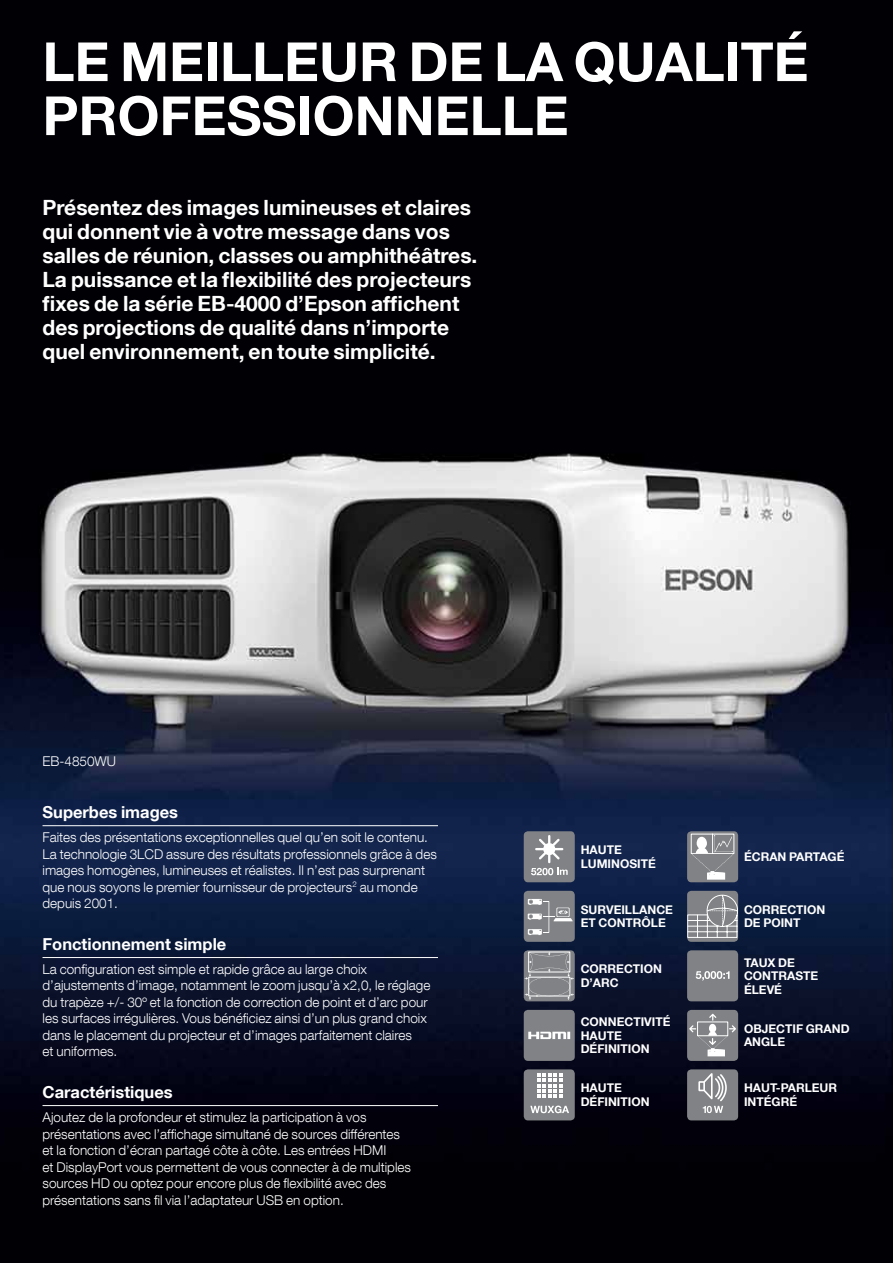
<style>
.page{position:relative;width:893px;height:1263px;background:#fff}
.page>*{position:absolute;margin:0;border:0;box-sizing:border-box;transform-origin:0 0}
.t1{font:700 54px "Helvetica Neue LT Com";color:#fff}
.t2{font:700 21px/24px "Helvetica Neue LT Com";color:#fff}
.t3{font:700 16.5px "Helvetica Neue LT Com";color:#fff}
.t4{font:300 13.5px/16.5px "Helvetica Neue LT Com";color:#fff}
.t5{font:700 12px/13.5px "Helvetica Neue LT Com";color:#fff}
</style>
<div class="page">
<img style="left:0;top:0;width:893px;height:1263px">
<div style="left:524px;top:831px;width:51px;height:51px;background:#808285;border-radius:4px"></div>
<svg style="left:531px;top:835px;width:37px;height:40px"></svg>
<svg style="left:687px;top:831px;width:51px;height:51px"></svg>
<svg style="left:691px;top:834px;width:43px;height:46px"></svg>
<div style="left:524px;top:891px;width:51px;height:51px;background:#808285;border-radius:4px"></div>
<hr style="left:548px;top:901px;width:1px;height:31px;background:#fff">
<svg style="left:528px;top:899px;width:45px;height:22px"></svg>
<svg style="left:528px;top:929px;width:20px;height:6px"></svg>
<div style="left:687px;top:891px;width:51px;height:51px;background:#808285;border-radius:4px"></div>
<svg style="left:687px;top:894px;width:51px;height:44px"></svg>
<svg style="left:524px;top:950px;width:51px;height:51px"></svg>
<svg style="left:525px;top:952px;width:49px;height:48px;background:#909295"></svg>
<div style="left:687px;top:950px;width:51px;height:51px;background:#808285;border-radius:4px"></div>
<svg style="left:696px;top:971px;width:33px;height:9px"></svg>
<div style="left:524px;top:1010px;width:51px;height:51px;background:#808285;border-radius:4px"></div>
<svg style="left:528px;top:1032px;width:42px;height:7px"></svg>
<div style="left:687px;top:1010px;width:51px;height:51px;background:#808285;border-radius:4px"></div>
<svg style="left:689px;top:1014px;width:47px;height:42px"></svg>
<div style="left:524px;top:1069px;width:51px;height:51px;background:#808285;border-radius:4px"></div>
<svg style="left:537px;top:1073px;width:25px;height:25px"></svg>
<svg style="left:530px;top:1105px;width:39px;height:8px"></svg>
<div style="left:687px;top:1069px;width:51px;height:51px;background:#808285;border-radius:4px"></div>
<svg style="left:698px;top:1073px;width:29px;height:40px"></svg>
<hr style="left:43px;top:825px;width:395px;height:1px;background:#fff">
<hr style="left:43px;top:957px;width:395px;height:1px;background:#fff">
<hr style="left:43px;top:1105px;width:395px;height:1px;background:#fff">
<h1 class="t1" style="left:43px;top:28px;width:279px">LE MEI LLEUR</h1>
<h1 class="t1" style="left:408px;top:28px;width:344px">DE LA QUALITÉ</h1>
<h1 class="t1" style="left:43px;top:82px;width:39px">PRO</h1>
<h1 class="t1" style="left:160px;top:82px;width:68px">FESSIONNE</h1>
<h1 class="t1" style="left:470px;top:82px;width:95px">LLE</h1>
<p class="t2" style="left:43px;top:195px;width:436px">Présentez des images lumineuses et claires qui donnent vie à votre message dans vos salles de réunion, classes ou amphithéâtres.<br>La puissance et la flexibilité des projecteurs fixes de la série EB-4000 d’Epson affichent des projections de qualité dans n’importe quel environnement, en toute simplicité.</p>
<p class="t4" style="left:43px;top:752px;width:75px">EB-4850WU</p>
<p class="t3" style="left:43px;top:802px;width:137px">Superbes images</p>
<p class="t4" style="left:43px;top:829px;width:396px">Faites des présentations exceptionnelles quel qu’en soit le contenu.<br>La technologie 3LCD assure des résultats professionnels grâce à des images homogènes, lumineuses et réalistes. Il n’est pas surprenant que nous soyons le premier fournisseur de projecteurs<sup>2</sup> au monde depuis 2001.</p>
<p class="t3" style="left:43px;top:933px;width:185px">Fonctionnement simple</p>
<p class="t4" style="left:43px;top:961px;width:389px">La configuration est simple et rapide grâce au large choix d’ajustements d’image, notamment le zoom jusqu’à x2,0, le réglage du trapèze +/- 30º et la fonction de correction de point et d’arc pour les surfaces irrégulières. Vous bénéficiez ainsi d’un plus grand choix dans le placement du projecteur et d’images parfaitement claires<br>et uniformes.</p>
<p class="t3" style="left:43px;top:1081px;width:132px">Caractéristiques</p>
<p class="t4" style="left:43px;top:1109px;width:370px">Ajoutez de la profondeur et stimulez la participation à vos présentations avec l’affichage simultané de sources différentes et la fonction d’écran partagé côte à côte. Les entrées HDMI<br>et DisplayPort vous permettent de vous connecter à de multiples sources HD ou optez pour encore plus de flexibilité avec des présentations sans fil via l’adaptateur USB en option.</p>
<p class="t5" style="left:581px;top:843px;width:43px;text-indent:33px">E<br>LUMINOSITÉ</p>
<p class="t5" style="left:744px;top:850px;width:10px">ÉCRAN</p>
<p class="t5" style="left:789px;top:850px;width:9px">PARTA</p>
<p class="t5" style="left:828px;top:850px;width:17px">GÉ</p>
<p class="t5" style="left:581px;top:902px;width:9px">SURVEI</p>
<p class="t5" style="left:581px;top:843px;width:19px">HAUT</p>
<p class="t5" style="left:581px;top:902px;width:87px;text-indent:44px">LLANCE<br>ET CONTRÔLE</p>
<p class="t5" style="left:744px;top:902px;width:10px">CORR</p>
<p class="t5" style="left:780px;top:902px;width:47px">ECTION</p>
<p class="t5" style="left:744px;top:916px;width:28px">DE POINT</p>
<p class="t5" style="left:581px;top:962px;width:10px">CORR</p>
<p class="t5" style="left:616px;top:962px;width:47px">ECTION</p>
<p class="t5" style="left:581px;top:975px;width:22px">D’ARC</p>
<p class="t5" style="left:581px;top:1015px;width:19px">CONNECTIVITÉ<br>HAUT</p>
<p class="t5" style="left:614px;top:1028px;width:9px">E</p>
<p class="t5" style="left:581px;top:1042px;width:31px">DÉFINITION</p>
<p class="t5" style="left:581px;top:1081px;width:19px">HAUT</p>
<p class="t5" style="left:614px;top:1081px;width:9px">E</p>
<p class="t5" style="left:581px;top:1094px;width:31px">DÉFINITION</p>
<p class="t5" style="left:744px;top:955px;width:9px">TAU</p>
<p class="t5" style="left:744px;top:955px;width:52px;text-indent:24px">X DE<br>CONTRAST</p>
<p class="t5" style="left:810px;top:969px;width:9px">E</p>
<p class="t5" style="left:744px;top:982px;width:24px">ÉLEVÉ</p>
<p class="t5" style="left:744px;top:1021px;width:32px">OBJECTI</p>
<p class="t5" style="left:796px;top:1021px;width:29px">F GRAND</p>
<p class="t5" style="left:744px;top:1035px;width:41px">ANGLE</p>
<p class="t5" style="left:744px;top:1081px;width:46px">HAUT-PARL</p>
<p class="t5" style="left:812px;top:1081px;width:17px">EUR</p>
<p class="t5" style="left:744px;top:1094px;width:8px">INTÉ</p>
<p class="t5" style="left:772px;top:1094px;width:18px">GRÉ</p>
</div>
